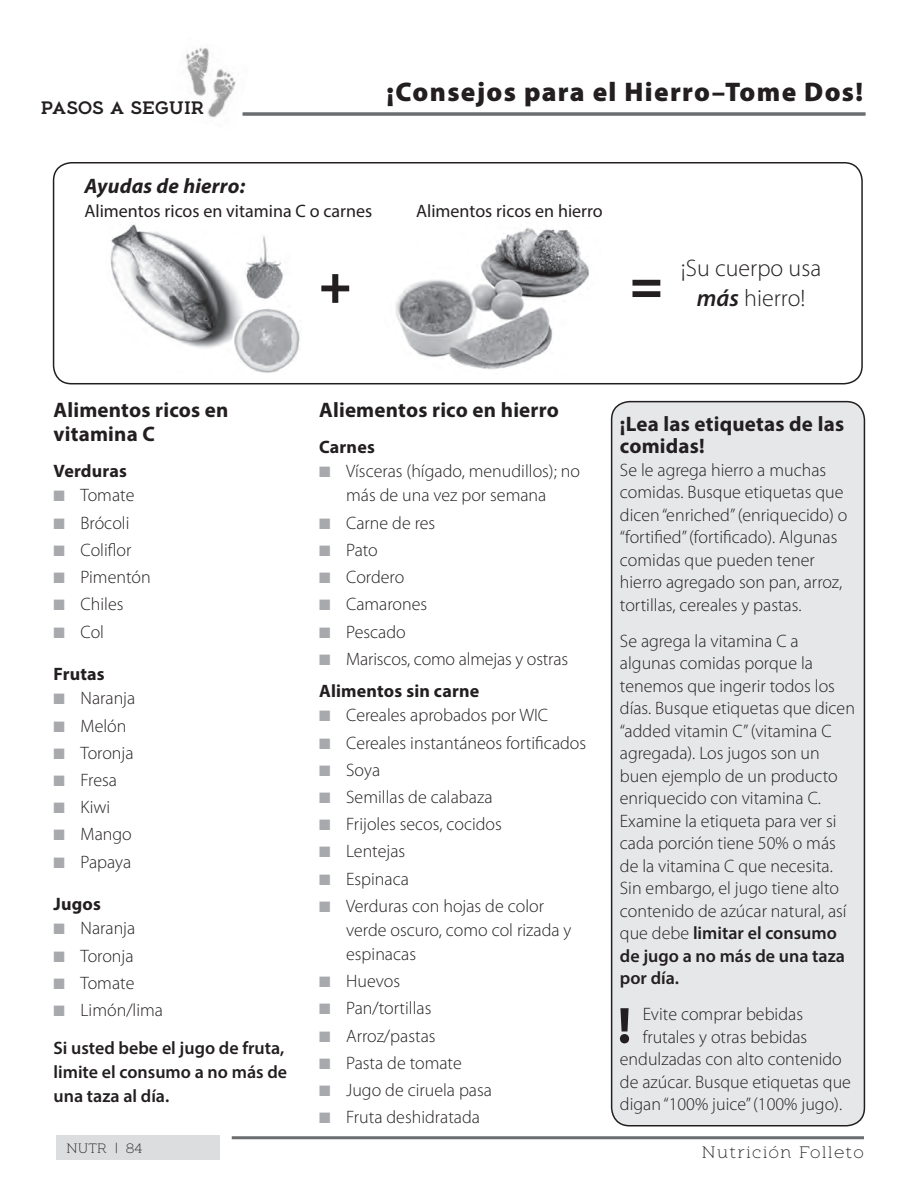
<style>
.page{position:relative;width:918px;height:1188px;background:#fff}
.page>*{position:absolute;margin:0;border:0;box-sizing:border-box;transform-origin:0 0}
.text{font:900 54px "Myriad Pro";color:#231f20}
.text-2{font:700 51.45px "Myriad Pro";color:#231f20}
.t1{font:900 27px "Myriad Pro";letter-spacing:.05em;color:#231f20}
.text-3{font:300 24px "Myriad Pro";color:#231f20}
.HO-heading1{font:700 21px/24px "Myriad Pro";letter-spacing:.01em;color:#231f20}
.HO-heading1-2{font:italic 700 21px "Myriad Pro";letter-spacing:.01em;color:#231f20}
.text-4{font:300 18px/22.5px "Myriad Pro";color:#231f20}
.bullets{font:300 18px/24px "Myriad Pro";color:#231f20;text-align:center}
.text-5{font:600 18px/24px "Myriad Pro";color:#231f20}
.text-6{font:18px "Myriad Pro";color:#231f20}
.HO-heading2{font:700 18px "Myriad Pro";letter-spacing:.01em;color:#231f20}
.last_bullet{font:300 18px "Myriad Pro";color:#231f20}
.t2{font:500 18px "Aeron";color:#231f20}
.t3{font:300 16.5px "Aeron";letter-spacing:.07em;color:#231f20}
.t4{font:300 13.5px "Aeron";color:#231f20}
.s1{font-weight:600;font-style:italic}
.s2{color:#a8a9ad}
.s3{font-weight:600}
</style>
<div class="page">
<div style="left:56px;top:1135px;width:164px;height:25px;background:#dcdddf"></div>
<hr style="left:232px;top:1136px;width:632px;height:3px;background:#6c6d70">
<hr style="left:243px;top:113px;width:623px;height:3px;background:#6c6d70">
<img style="left:186px;top:48px;width:23px;height:37px">
<img style="left:193px;top:63px;width:58px;height:54px">
<div style="left:612px;top:402px;width:252px;height:724px;background:#e6e7e9;border-radius:18px"></div>
<div style="left:611px;top:401px;width:254px;height:725px;border:2px solid #231f20;border-radius:18px"></div>
<div style="left:53px;top:162px;width:810px;height:222px;border:2px solid #231f20;border-radius:18px"></div>
<img style="left:110px;top:224px;width:190px;height:149px">
<img style="left:395px;top:227px;width:194px;height:143px">
<p class="t2" style="left:41px;top:97px;width:165px">PASOS A SEGUIR</p>
<p class="t1" style="left:387px;top:73px;width:478px">¡Consejos para el Hierro–Tome Dos!</p>
<p class="HO-heading1-2" style="left:84px;top:172px;width:162px">Ayudas de hierro:</p>
<p class="text-6" style="left:84px;top:200px;width:289px">Alimentos ricos en vitamina C o carnes</p>
<p class="text-6" style="left:416px;top:200px;width:188px">Alimentos ricos en hierro</p>
<p class="text" style="left:319px;top:249px;width:34px">+</p>
<p class="text" style="left:630px;top:249px;width:34px">=</p>
<p class="text-3" style="left:681px;top:254px;width:142px">¡Su cuerpo usa</p>
<p class="text-3" style="left:697px;top:284px;width:110px"><span class="s1">más</span> hierro!</p>
<p class="HO-heading1" style="left:54px;top:398px;width:176px">Alimentos ricos en vitamina C</p>
<p class="HO-heading2" style="left:54px;top:460px;width:75px">Verduras</p>
<p class="bullets" style="left:54px;top:483px;width:82px"><span class="s2">■</span> Tomate</p>
<p class="bullets" style="left:54px;top:510px;width:77px"><span class="s2">■</span> Brócoli</p>
<p class="bullets" style="left:54px;top:538px;width:79px"><span class="s2">■</span> Coliflor</p>
<p class="bullets" style="left:54px;top:565px;width:99px"><span class="s2">■</span> Pimentón</p>
<p class="bullets" style="left:54px;top:592px;width:71px"><span class="s2">■</span> Chiles</p>
<p class="last_bullet" style="left:54px;top:621px;width:52px"><span class="s2">■</span> Col</p>
<p class="HO-heading2" style="left:54px;top:662px;width:53px">Frutas</p>
<p class="bullets" style="left:54px;top:686px;width:83px"><span class="s2">■</span> Naranja</p>
<p class="bullets" style="left:54px;top:713px;width:74px"><span class="s2">■</span> Melón</p>
<p class="bullets" style="left:54px;top:741px;width:82px"><span class="s2">■</span> Toronja</p>
<p class="bullets" style="left:54px;top:768px;width:65px"><span class="s2">■</span> Fresa</p>
<p class="bullets" style="left:54px;top:795px;width:58px"><span class="s2">■</span> Kiwi</p>
<p class="bullets" style="left:54px;top:822px;width:80px"><span class="s2">■</span> Mango</p>
<p class="last_bullet" style="left:54px;top:851px;width:79px"><span class="s2">■</span> Papaya</p>
<p class="HO-heading2" style="left:54px;top:893px;width:49px">Jugos</p>
<p class="bullets" style="left:54px;top:916px;width:83px"><span class="s2">■</span> Naranja</p>
<p class="bullets" style="left:54px;top:944px;width:82px"><span class="s2">■</span> Toronja</p>
<p class="bullets" style="left:54px;top:971px;width:82px"><span class="s2">■</span> Tomate</p>
<p class="last_bullet" style="left:54px;top:999px;width:111px"><span class="s2">■</span> Limón/lima</p>
<p class="text-5" style="left:54px;top:1035px;width:235px">Si usted bebe el jugo de fruta, limite el consumo a no más de una taza al día.</p>
<p class="HO-heading1" style="left:319px;top:398px;width:241px">Aliementos rico en hierro</p>
<p class="HO-heading2" style="left:319px;top:436px;width:57px">Carnes</p>
<p class="bullets" style="left:319px;top:459px;width:262px"><span class="s2">■</span> Vísceras (hígado, menudillos); no más de una vez por semana</p>
<p class="bullets" style="left:319px;top:510px;width:118px"><span class="s2">■</span> Carne de res</p>
<p class="bullets" style="left:319px;top:538px;width:60px"><span class="s2">■</span> Pato</p>
<p class="bullets" style="left:319px;top:565px;width:87px"><span class="s2">■</span> Cordero</p>
<p class="bullets" style="left:319px;top:592px;width:110px"><span class="s2">■</span> Camarones</p>
<p class="bullets" style="left:319px;top:619px;width:88px"><span class="s2">■</span> Pescado</p>
<p class="bullets" style="left:319px;top:647px;width:250px"><span class="s2">■</span> Mariscos, como almejas y ostras</p>
<p class="HO-heading2" style="left:319px;top:679px;width:162px">Alimentos sin carne</p>
<p class="bullets" style="left:319px;top:703px;width:230px"><span class="s2">■</span> Cereales aprobados por WIC</p>
<p class="bullets" style="left:319px;top:730px;width:269px"><span class="s2">■</span> Cereales instantáneos fortificados</p>
<p class="bullets" style="left:319px;top:758px;width:63px"><span class="s2">■</span> Soya</p>
<p class="bullets" style="left:319px;top:785px;width:175px"><span class="s2">■</span> Semillas de calabaza</p>
<p class="bullets" style="left:319px;top:812px;width:184px"><span class="s2">■</span> Frijoles secos, cocidos</p>
<p class="bullets" style="left:319px;top:839px;width:88px"><span class="s2">■</span> Lentejas</p>
<p class="bullets" style="left:319px;top:867px;width:91px"><span class="s2">■</span> Espinaca</p>
<p class="bullets" style="left:346px;top:894px;width:227px;text-align:left;text-indent:-27px"><span class="s2">■</span> Verduras con hojas de color verde oscuro, como col rizada y espinacas</p>
<p class="bullets" style="left:319px;top:969px;width:83px"><span class="s2">■</span> Huevos</p>
<p class="bullets" style="left:319px;top:996px;width:114px"><span class="s2">■</span> Pan/tortillas</p>
<p class="bullets" style="left:319px;top:1024px;width:118px"><span class="s2">■</span> Arroz/pastas</p>
<p class="bullets" style="left:319px;top:1051px;width:144px"><span class="s2">■</span> Pasta de tomate</p>
<p class="bullets" style="left:319px;top:1078px;width:174px"><span class="s2">■</span> Jugo de ciruela pasa</p>
<p class="bullets" style="left:319px;top:1105px;width:162px"><span class="s2">■</span> Fruta deshidratada</p>
<p class="HO-heading1" style="left:620px;top:412px;width:226px;line-height:22.5px">¡Lea las etiquetas de las comidas!</p>
<p class="text-4" style="left:620px;top:458px;width:229px">Se le agrega hierro a muchas comidas. Busque etiquetas que dicen “enriched” (enriquecido) o “fortified” (fortificado). Algunas comidas que pueden tener hierro agregado son pan, arroz, tortillas, cereales y pastas.</p>
<p class="text-4" style="left:620px;top:629px;width:237px">Se agrega la vitamina C a algunas comidas porque la tenemos que ingerir todos los días. Busque etiquetas que dicen “added vitamin C” (vitamina C agregada). Los jugos son un buen ejemplo de un producto enriquecido con vitamina C.<br>Examine la etiqueta para ver si cada porción tiene 50% o más de la vitamina C que necesita.<br>Sin embargo, el jugo tiene alto contenido de azúcar natural, así que debe <span class="s3">limitar el consumo de jugo a no más de una taza por día.</span></p>
<p class="text-2" style="left:618px;top:992px;width:15px">!</p>
<p class="text-4" style="left:643px;top:1003px;width:162px">Evite comprar bebidas</p>
<p class="text-4" style="left:643px;top:1025px;width:166px">frutales y otras bebidas</p>
<p class="text-4" style="left:620px;top:1048px;width:223px">endulzadas con alto contenido</p>
<p class="text-4" style="left:620px;top:1070px;width:233px">de azúcar. Busque etiquetas que</p>
<p class="text-4" style="left:620px;top:1093px;width:222px">digan “100% juice” (100% jugo).</p>
<p class="t4" style="left:66px;top:1140px;width:78px">NUTR | 84</p>
<p class="t3" style="left:702px;top:1143px;width:164px">Nutrición Folleto</p>
</div>
